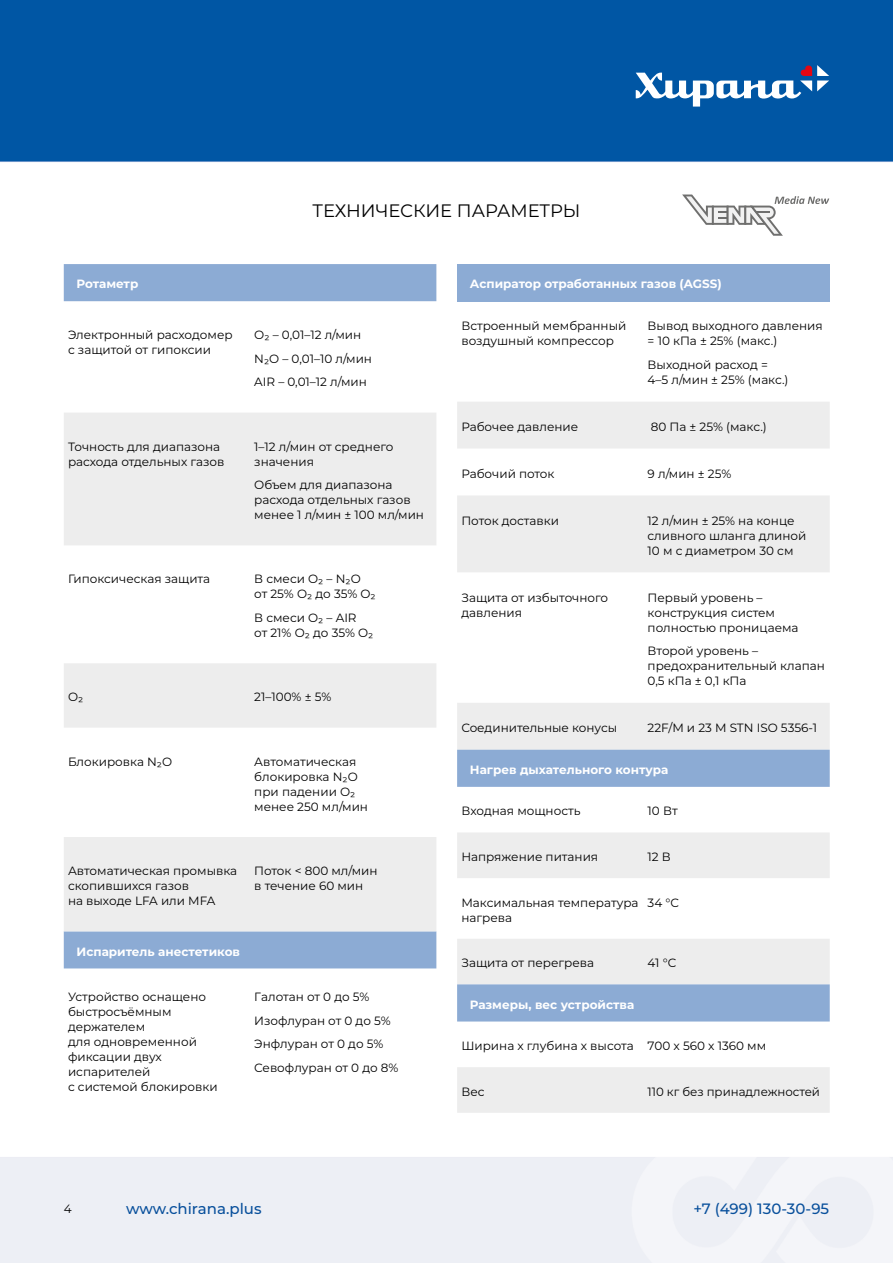
<style>
.page{position:relative;width:893px;height:1263px;background:#fff}
.page>*{position:absolute;margin:0;border:0;box-sizing:border-box;transform-origin:0 0}
.t1{font:18px "Montserrat";color:#000}
.t2{font:500 15px "Montserrat";color:#09509c}
.t3{font:12px/15px "Montserrat";color:#000}
.t4{font:700 12px "Montserrat";color:#fff}
</style>
<div class="page">
<img style="left:0;top:0;width:893px;height:1263px">
<svg style="left:636px;top:65px;width:193px;height:42px"></svg>
<svg style="left:682px;top:194px;width:147px;height:42px"></svg>
<svg style="left:64px;top:264px;width:372px;height:704px"></svg>
<svg style="left:64px;top:413px;width:372px;height:518px;fill:#ededed"></svg>
<div style="left:457px;top:264px;width:373px;height:37px;background:#8cabd4"></div>
<svg style="left:457px;top:402px;width:373px;height:711px"></svg>
<svg style="left:457px;top:750px;width:373px;height:271px"></svg>
<h1 class="t1" style="left:313px;top:199px;width:269px">ТЕХНИЧЕСКИЕ ПАРАМЕТРЫ</h1>
<p class="t4" style="left:77px;top:276px;width:63px">Ротаметр</p>
<p class="t3" style="left:68px;top:327px;width:166px">Электронный расходомер с защитой от гипоксии</p>
<p class="t3" style="left:254px;top:323px;width:119px;line-height:23.5px">О2 – 0,01–12 л/мин<br>N2O – 0,01–10 л/мин<br>AIR – 0,01–12 л/мин</p>
<p class="t3" style="left:68px;top:438px;width:158px">Точность для диапазона расхода отдельных газов</p>
<p class="t3" style="left:254px;top:438px;width:141px">1–12 л/мин от среднего значения</p>
<p class="t3" style="left:254px;top:477px;width:171px">Объем для диапазона расхода отдельных газов менее 1 л/мин ± 100 мл/мин</p>
<p class="t3" style="left:68px;top:571px;width:144px">Гипоксическая защита</p>
<p class="t3" style="left:254px;top:571px;width:123px">В смеси O2 – N2O от 25% O2 до 35% O2</p>
<p class="t3" style="left:254px;top:610px;width:121px">В смеси O2 – AIR<br>от 21% O2 до 35% O2</p>
<p class="t3" style="left:68px;top:689px;width:17px">O2</p>
<p class="t3" style="left:254px;top:689px;width:79px">21–100% ± 5%</p>
<p class="t3" style="left:68px;top:753px;width:106px">Блокировка N2O</p>
<p class="t3" style="left:254px;top:753px;width:115px">Автоматическая блокировка N2O при падении О2 менее 250 мл/мин</p>
<p class="t3" style="left:68px;top:863px;width:171px">Автоматическая промывка скопившихся газов<br>на выходе LFA или MFA</p>
<p class="t3" style="left:254px;top:863px;width:125px">Поток &lt; 800 мл/мин в течение 60 мин</p>
<p class="t4" style="left:77px;top:943px;width:165px">Испаритель анестетиков</p>
<p class="t3" style="left:68px;top:989px;width:151px">Устройство оснащено быстросъёмным держателем<br>для одновременной фиксации двух испарителей<br>с системой блокировки</p>
<p class="t3" style="left:254px;top:985px;width:146px;line-height:23.5px">Галотан от 0 до 5%<br>Изофлуран от 0 до 5%<br>Энфлуран от 0 до 5%<br>Севофлуран от 0 до 8%</p>
<p class="t4" style="left:470px;top:276px;width:253px">Аспиратор отработанных газов (AGSS)</p>
<p class="t3" style="left:461px;top:318px;width:166px">Встроенный мембранный воздушный компрессор</p>
<p class="t3" style="left:648px;top:318px;width:177px">Вывод выходного давления = 10 кПа ± 25% (макс.)</p>
<p class="t3" style="left:648px;top:357px;width:142px">Выходной расход =<br>4–5 л/мин ± 25% (макс.)</p>
<p class="t3" style="left:461px;top:419px;width:118px">Рабочее давление</p>
<p class="t3" style="left:651px;top:419px;width:118px">80 Па ± 25% (макс.)</p>
<p class="t3" style="left:461px;top:466px;width:95px">Рабочий поток</p>
<p class="t3" style="left:648px;top:466px;width:85px">9 л/мин ± 25%</p>
<p class="t3" style="left:461px;top:512px;width:99px">Поток доставки</p>
<p class="t3" style="left:648px;top:512px;width:160px">12 л/мин ± 25% на конце сливного шланга длиной<br>10 м с диаметром 30 см</p>
<p class="t3" style="left:461px;top:589px;width:148px">Защита от избыточного давления</p>
<p class="t3" style="left:648px;top:589px;width:152px">Первый уровень – конструкция систем полностью проницаема</p>
<p class="t3" style="left:648px;top:643px;width:179px">Второй уровень – предохранительный клапан<br>0,5 кПа ± 0,1 кПа</p>
<p class="t3" style="left:461px;top:720px;width:157px">Соединительные конусы</p>
<p class="t3" style="left:648px;top:720px;width:171px">22F/M и 23 M STN ISO 5356-1</p>
<p class="t4" style="left:470px;top:761px;width:200px">Нагрев дыхательного контура</p>
<p class="t3" style="left:461px;top:803px;width:121px">Входная мощность</p>
<p class="t3" style="left:648px;top:803px;width:32px">10 Вт</p>
<p class="t3" style="left:461px;top:849px;width:138px">Напряжение питания</p>
<p class="t3" style="left:648px;top:849px;width:25px">12 В</p>
<p class="t3" style="left:461px;top:894px;width:179px">Максимальная температура нагрева</p>
<p class="t3" style="left:648px;top:894px;width:33px">34 °C</p>
<p class="t3" style="left:461px;top:955px;width:134px">Защита от перегрева</p>
<p class="t3" style="left:648px;top:955px;width:30px">41 °C</p>
<p class="t4" style="left:470px;top:996px;width:166px">Размеры, вес устройства</p>
<p class="t3" style="left:461px;top:1038px;width:306px">Ширина х глубина х высота 700 x 560 x 1360 мм</p>
<p class="t3" style="left:461px;top:1083px;width:25px">Вес</p>
<p class="t3" style="left:648px;top:1083px;width:174px">110 кг без принадлежностей</p>
<p class="t3" style="left:64px;top:1201px;width:9px">4</p>
<p class="t2" style="left:126px;top:1198px;width:137px">www.chirana.plus</p>
<p class="t2" style="left:693px;top:1198px;width:137px">+7 (499) 130-30-95</p>
</div>
